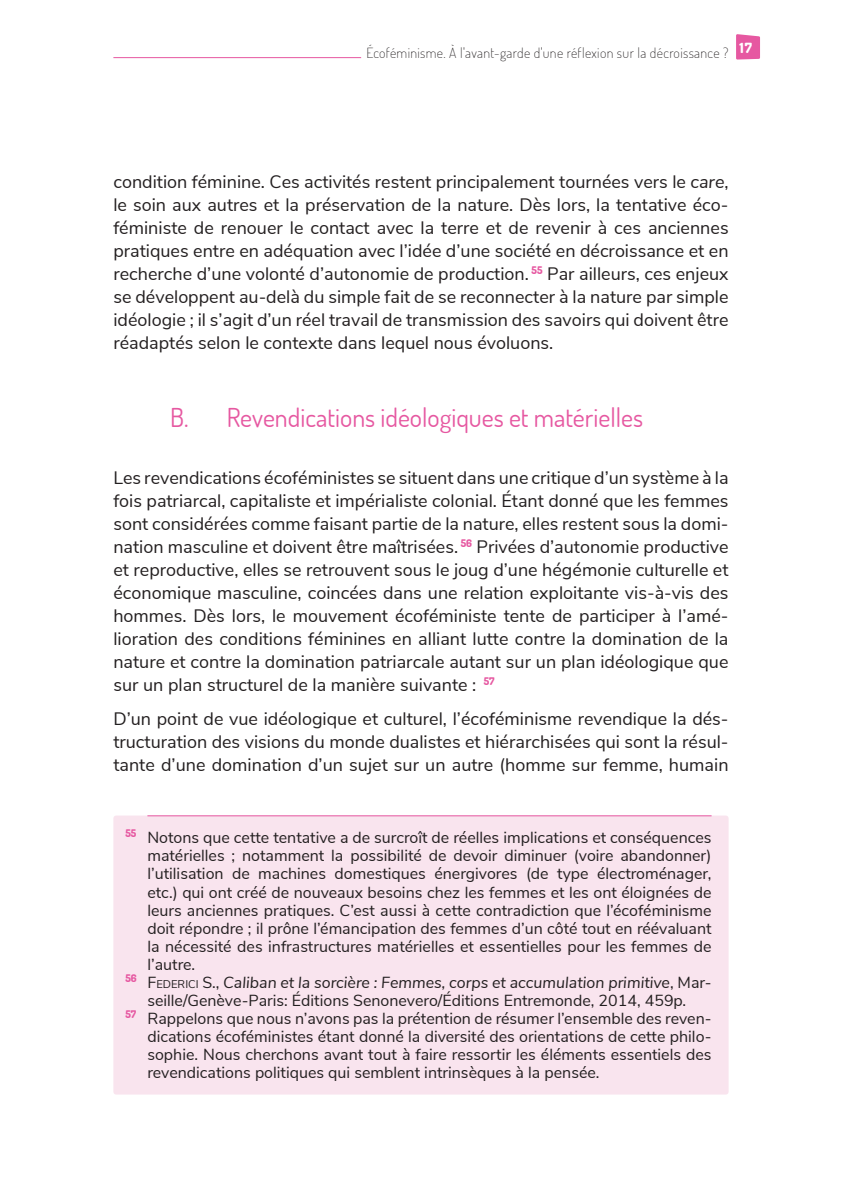
<style>
.page{position:relative;width:842px;height:1191px;background:#fff}
.page>*{position:absolute;margin:0;border:0;box-sizing:border-box;transform-origin:0 0}
.t1{font:26px "Dosis";color:#e658a1}
.t2{font:18px/23px "Nunito Sans";color:#231f20;text-align:justify}
.t3{font:16px "Nunito Sans";color:#231f20}
.t4{font:italic 16px "Nunito Sans";color:#231f20}
.t5{font:200 14px "Dosis";letter-spacing:.025em;color:#231f20}
.s1{font-style:italic}
.s2{font-style:normal}
.s3{font-style:normal;font-size:11.2px}
</style>
<div class="page">
<hr style="left:113px;top:57px;width:616px;height:1px;background:#e658a1">
<div style="left:361px;top:52px;width:373px;height:10px;background:#fff"></div>
<svg style="left:736px;top:34px;width:24px;height:26px"></svg>
<div style="left:113px;top:815px;width:616px;height:279px;background:#f9e4ee;border-radius:3px"></div>
<hr style="left:147px;top:815px;width:564px;height:1px;background:#e658a1">
<p class="t5" style="left:366px;top:44px;width:387px">Écoféminisme. À l'avant-garde d'une réflexion sur la décroissance ? <sup>17</sup></p>
<p class="t2" style="left:113px;top:169px;width:617px">condition féminine. Ces activités restent principalement tournées vers le <span class="s1">care</span>, le soin aux autres et la préservation de la nature. Dès lors, la tentative éco&shy;féministe de renouer le contact avec la terre et de revenir à ces anciennes pratiques entre en adéquation avec l’idée d’une société en décroissance et en recherche d’une volonté d’autonomie de production. <sup>55</sup> Par ailleurs, ces enjeux se développent au-delà du simple fait de se reconnecter à la nature par simple idéologie ; il s’agit d’un réel travail de transmission des savoirs qui doivent être réadaptés selon le contexte dans lequel nous évoluons.</p>
<h1 class="t1" style="left:170px;top:400px;width:474px">B. Revendications idéologiques et matérielles</h1>
<p class="t2" style="left:113px;top:465px;width:617px">Les revendications écoféministes se situent dans une critique d’un système à la fois patriarcal, capitaliste et impérialiste colonial. Étant donné que les femmes sont considérées comme faisant partie de la nature, elles restent sous la domi&shy;nation masculine et doivent être maîtrisées. <sup>56</sup> Privées d’autonomie productive et reproductive, elles se retrouvent sous le joug d’une hégémonie culturelle et économique masculine, coincées dans une relation exploitante vis-à-vis des hommes. Dès lors, le mouvement écoféministe tente de participer à l’amé&shy;lioration des conditions féminines en alliant lutte contre la domination de la nature et contre la domination patriarcale autant sur un plan idéologique que sur un plan structurel de la manière suivante : <sup>57</sup></p>
<p class="t2" style="left:113px;top:706px;width:617px">D’un point de vue idéologique et culturel, l’écoféminisme revendique la dés&shy;tructuration des visions du monde dualistes et hiérarchisées qui sont la résul&shy;tante d’une domination d’un sujet sur un autre (homme sur femme, humain</p>
<p class="t3" style="left:125px;top:826px;width:588px"><sup>55</sup> Notons que cette tentative a de surcroît de réelles implications et conséquences</p>
<p class="t3" style="left:147px;top:844px;width:566px">matérielles ; notamment la possibilité de devoir diminuer (voire abandonner)</p>
<p class="t3" style="left:147px;top:862px;width:566px">l’utilisation de machines domestiques énergivores (de type électroménager,</p>
<p class="t3" style="left:147px;top:880px;width:566px">etc.) qui ont créé de nouveaux besoins chez les femmes et les ont éloignées de</p>
<p class="t3" style="left:147px;top:898px;width:566px">leurs anciennes pratiques. C’est aussi à cette contradiction que l’écoféminisme</p>
<p class="t3" style="left:147px;top:916px;width:566px">doit répondre ; il prône l’émancipation des femmes d’un côté tout en réévaluant</p>
<p class="t3" style="left:147px;top:934px;width:566px">la nécessité des infrastructures matérielles et essentielles pour les femmes de</p>
<p class="t3" style="left:147px;top:952px;width:49px">l’autre.</p>
<p class="t4" style="left:125px;top:970px;width:588px"><sup>56</sup> <span class="s2">F</span> <span class="s3">EDERICI</span> <span class="s2">S.,</span> Caliban et la sorcière : Femmes, corps et accumulation primitive<span class="s2">, Mar-</span></p>
<p class="t3" style="left:147px;top:988px;width:540px">seille/Genève-Paris: Éditions Senonevero/Éditions Entremonde, 2014, 459p.</p>
<p class="t3" style="left:125px;top:1006px;width:588px"><sup>57</sup> Rappelons que nous n’avons pas la prétention de résumer l’ensemble des reven-</p>
<p class="t3" style="left:147px;top:1024px;width:566px">dications écoféministes étant donné la diversité des orientations de cette philo-</p>
<p class="t3" style="left:147px;top:1042px;width:566px">sophie. Nous cherchons avant tout à faire ressortir les éléments essentiels des</p>
<p class="t3" style="left:147px;top:1060px;width:454px">revendications politiques qui semblent intrinsèques à la pensée.</p>
</div>
